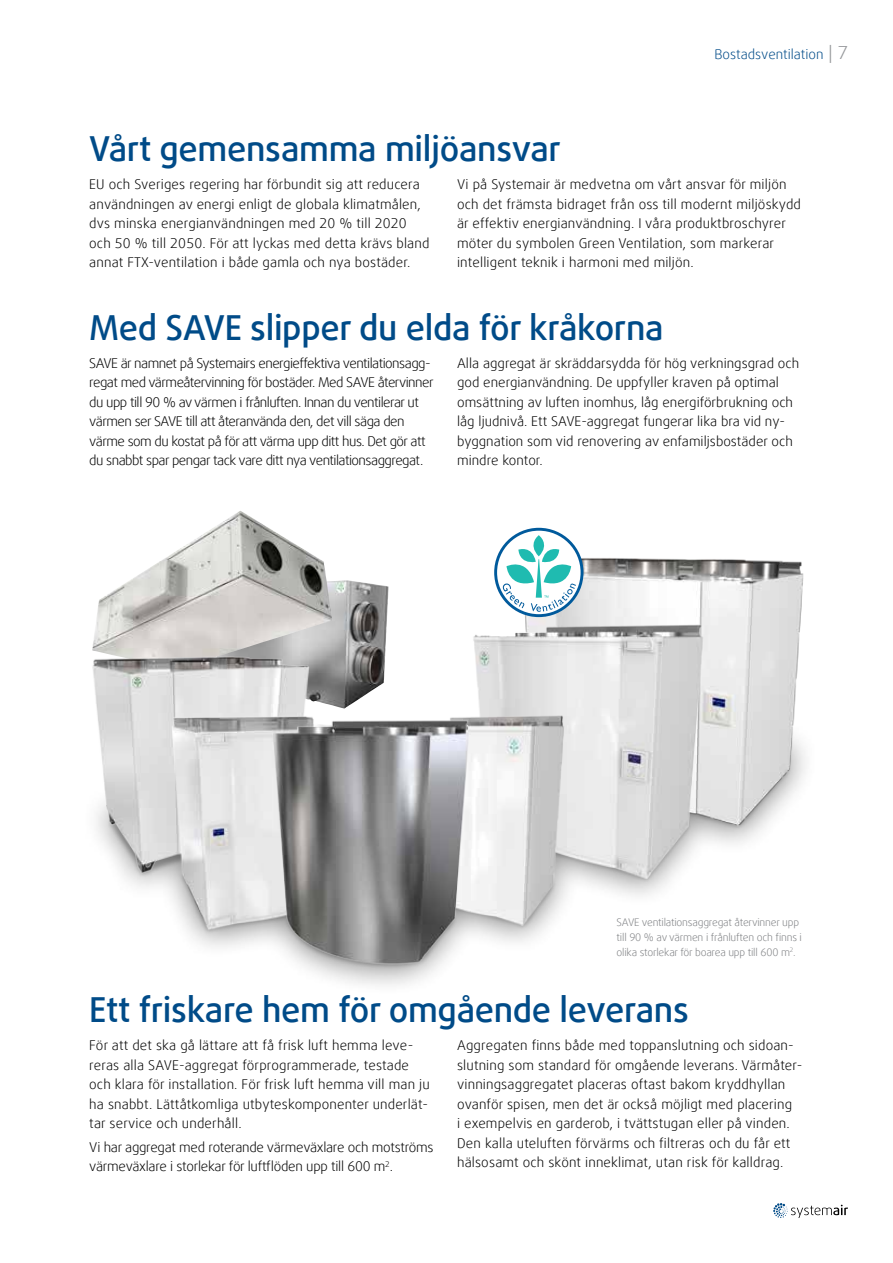
<style>
.page{position:relative;width:893px;height:1263px;background:#fff}
.page>*{position:absolute;margin:0;border:0;box-sizing:border-box;transform-origin:0 0}
.t1{font:500 34.5px "Daxline Offc Pro";letter-spacing:-.01em;color:#004b88}
.t2{font:300 13.5px/19.5px "Daxline Offc Pro";letter-spacing:.005em;color:#000}
.t3{font:300 13.5px/19.5px "Daxline Offc Pro";letter-spacing:-.04em;color:#000}
.t4{font:300 13.5px/19.5px "Daxline Offc Pro";letter-spacing:-.02em;color:#000}
.t5{font:300 13.5px "Daxline Offc Pro";color:#004b88}
.t6{font:300 10.5px/15px "Daxline Offc Pro";letter-spacing:-.02em;color:#808285}
.s1{font-size:18px;color:#939598}
</style>
<div class="page">
<svg style="left:122px;top:835px;width:634px;height:112px"></svg>
<img style="left:312px;top:580px;width:77px;height:128px">
<img style="left:92px;top:511px;width:240px;height:159px">
<img style="left:92px;top:652px;width:220px;height:222px">
<img style="left:494px;top:547px;width:312px;height:288px">
<img style="left:473px;top:621px;width:232px;height:260px">
<img style="left:159px;top:709px;width:153px;height:224px">
<img style="left:473px;top:710px;width:102px;height:217px">
<img style="left:259px;top:716px;width:223px;height:252px">
<svg style="left:496px;top:529px;width:86px;height:87px"></svg>
<div style="left:494px;top:528px;width:89px;height:89px;border:3px solid #005a9c;border-radius:50%"></div>
<svg style="left:502px;top:535px;width:74px;height:77px"></svg>
<svg style="left:773px;top:1203px;width:75px;height:15px"></svg>
<p class="t5" style="left:714px;top:45px;width:135px">Bostadsventilation <span class="s1">| 7</span></p>
<h1 class="t1" style="left:89px;top:126px;width:473px">Vårt gemensamma miljöansvar</h1>
<p class="t2" style="left:89px;top:174px;width:342px">EU och Sveriges regering har förbundit sig att reducera användningen av energi enligt de globala klimatmålen, dvs minska energianvändningen med 20 % till 2020 och 50 % till 2050. För att lyckas med detta krävs bland annat FTX-ventilation i både gamla och nya bostäder.</p>
<p class="t2" style="left:457px;top:174px;width:345px">Vi på Systemair är medvetna om vårt ansvar för miljön och det främsta bidraget från oss till modernt miljöskydd är effektiv energianvändning. I våra produktbroschyrer möter du symbolen Green Ventilation, som markerar intelligent teknik i harmoni med miljön.</p>
<h1 class="t1" style="left:89px;top:304px;width:576px">Med SAVE slipper du elda för kråkorna</h1>
<p class="t3" style="left:89px;top:353px;width:346px">SAVE är namnet på Systemairs energieffektiva ventilationsagg&shy;regat med värmeåtervinning för bostäder. Med SAVE återvinner du upp till 90 % av värmen i frånluften. Innan du ventilerar ut värmen ser SAVE till att återanvända den, det vill säga den värme som du kostat på för att värma upp ditt hus. Det gör att du snabbt spar pengar tack vare ditt nya ventilationsaggregat.</p>
<p class="t2" style="left:457px;top:353px;width:344px">Alla aggregat är skräddarsydda för hög verkningsgrad och god energianvändning. De uppfyller kraven på optimal omsättning av luften inomhus, låg energiförbrukning och låg ljudnivå. Ett SAVE-aggregat fungerar lika bra vid ny&shy;byggnation som vid renovering av enfamiljsbostäder och mindre kontor.</p>
<p class="t6" style="left:617px;top:915px;width:187px">SAVE ventilationsaggregat återvinner upp till 90 % av värmen i frånluften och finns i olika storlekar för boarea upp till 600 m<sup>2</sup>.</p>
<h1 class="t1" style="left:89px;top:987px;width:601px">Ett friskare hem för omgående leverans</h1>
<p class="t2" style="left:89px;top:1036px;width:342px">För att det ska gå lättare att få frisk luft hemma leve&shy;reras alla SAVE-aggregat förprogrammerade, testade och klara för installation. För frisk luft hemma vill man ju ha snabbt. Lättåtkomliga utbyteskomponenter underlät&shy;tar service och underhåll.</p>
<p class="t4" style="left:89px;top:1137px;width:346px">Vi har aggregat med roterande värmeväxlare och motströms värmeväxlare i storlekar för luftflöden upp till 600 m<sup>2</sup>.</p>
<p class="t2" style="left:457px;top:1036px;width:347px">Aggregaten finns både med toppanslutning och sidoan&shy;slutning som standard för omgående leverans. Värmåter&shy;vinningsaggregatet placeras oftast bakom kryddhyllan ovanför spisen, men det är också möjligt med placering<br>i exempelvis en garderob, i tvättstugan eller på vinden.<br>Den kalla uteluften förvärms och filtreras och du får ett hälsosamt och skönt inneklimat, utan risk för kalldrag.</p>
</div>
